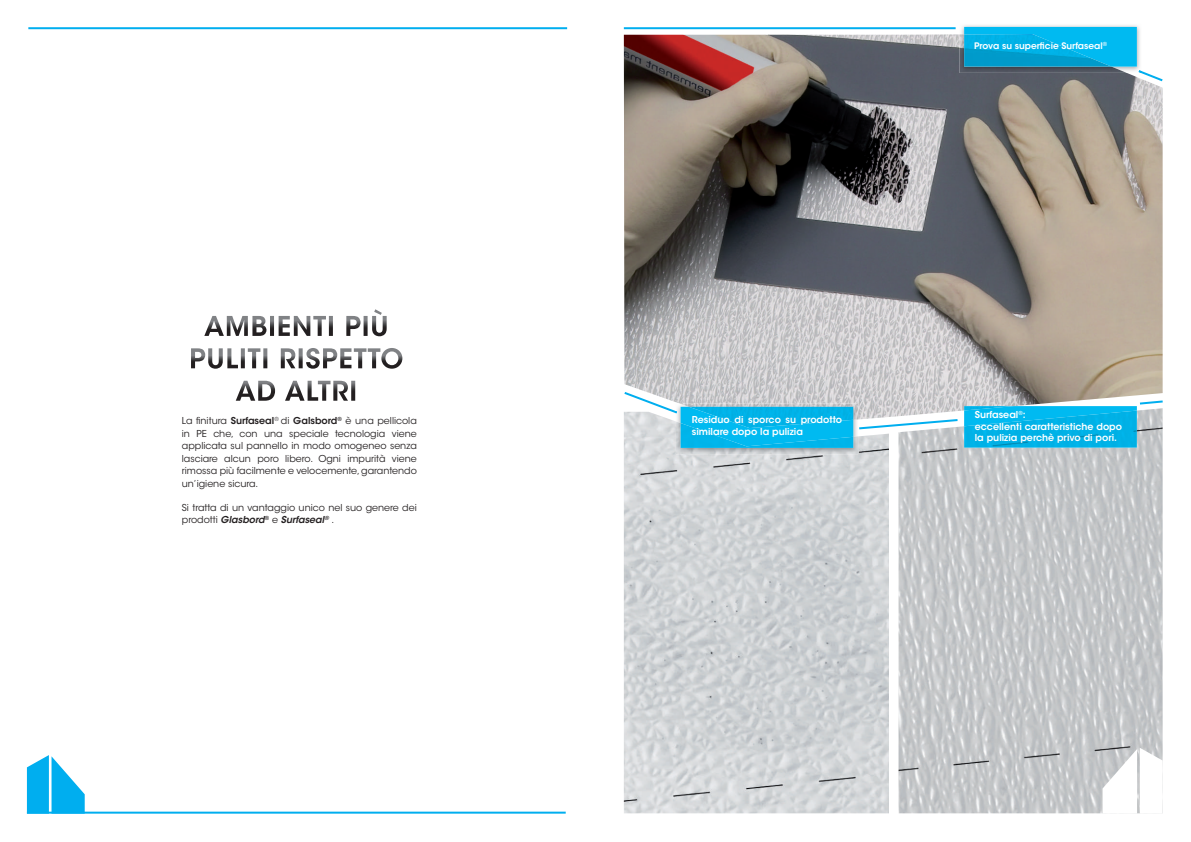
<style>
.page{position:relative;width:1191px;height:842px;background:#fff}
.page>*{position:absolute;margin:0;border:0;box-sizing:border-box;transform-origin:0 0}
.t1{font:9.5px/12.5px "ITC Avant Garde Std";color:#231f20;text-align:justify}
.t2{font:600 9.5px/11.4px "ITC Avant Garde Std";color:#fff}
.t3{font:600 9px "ITC Avant Garde Std";color:#fff}
.s1{font-weight:600}
.s2{font-weight:600;font-style:italic}
</style>
<div class="page">
<img style="left:624px;top:446px;width:265px;height:367px">
<img style="left:898px;top:446px;width:264px;height:367px">
<img style="left:624px;top:34px;width:538px;height:358px">
<svg style="left:27px;top:755px;width:58px;height:57px"></svg>
<hr style="left:27px;top:812px;width:539px;height:2px;background:#00aeef">
<hr style="left:28px;top:27px;width:539px;height:2px;background:#00aeef">
<svg style="left:1102px;top:748px;width:60px;height:66px"></svg>
<img style="left:964px;top:446px;width:172px;height:2px">
<img style="left:961px;top:25px;width:177px;height:9px">
<img style="left:959px;top:34px;width:5px;height:39px">
<svg style="left:964px;top:27px;width:198px;height:54px"></svg>
<img style="left:964px;top:34px;width:147px;height:33px">
<svg style="left:236px;top:381px;width:119px;height:20px"></svg>
<svg style="left:191px;top:348px;width:211px;height:21px"></svg>
<svg style="left:204px;top:309px;width:183px;height:27px"></svg>
<hr style="left:624px;top:27px;width:331px;height:2px;background:#00aeef">
<img style="left:676px;top:446px;width:182px;height:8px">
<img style="left:680px;top:446px;width:173px;height:2px">
<svg style="left:624px;top:392px;width:539px;height:54px;background:#6fc5df"></svg>
<p class="t1" style="left:182px;top:414px;width:236px">La finitura <span class="s1">Surfaseal</span><sup>®</sup> di <span class="s1">Galsbord</span><sup>®</sup> è una pellicola in PE che, con una speciale tecnologia viene applicata sul pannello in modo omogeneo senza lasciare alcun poro libero. Ogni impurità viene rimossa più facilmente e velocemente, garantendo un’igiene sicura.</p>
<p class="t1" style="left:182px;top:502px;width:236px;line-height:12px">Si tratta di un vantaggio unico nel suo genere dei prodotti <span class="s2">Glasbord</span><sup>®</sup> e <span class="s2">Surfaseal</span><sup>®</sup> .</p>
<p class="t3" style="left:974px;top:40px;width:135px">Prova su superficie Surfaseal<sup>®</sup></p>
<p class="t2" style="left:692px;top:414px;width:151px">Residuo di sporco su prodotto similare dopo la pulizia</p>
<p class="t2" style="left:974px;top:409px;width:149px">Surfaseal<sup>®</sup>:<br>eccellenti caratteristiche dopo la pulizia perchè privo di pori.</p>
</div>
